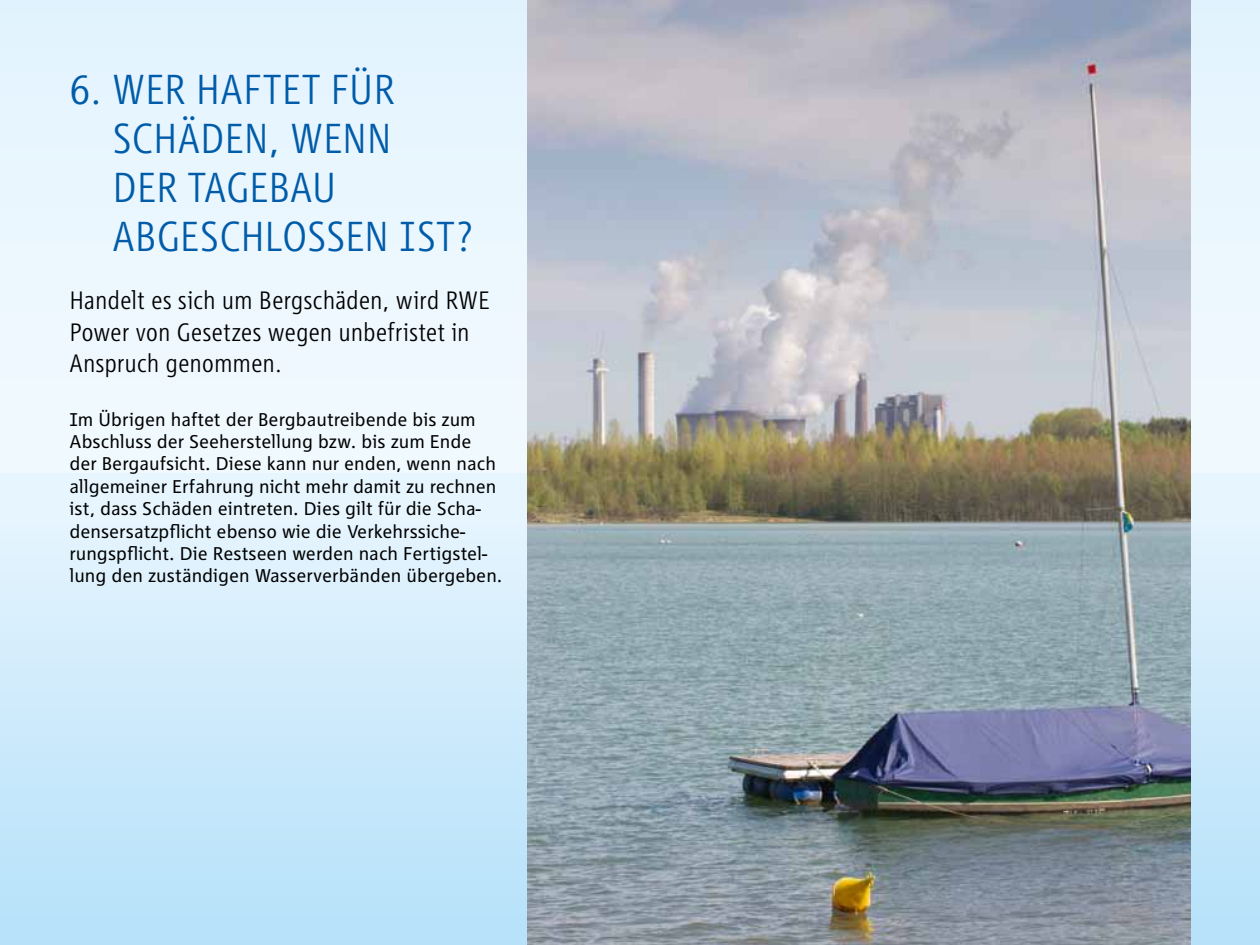
<style>
.page{position:relative;width:1260px;height:945px;background:#fff}
.page>*{position:absolute;margin:0;border:0;box-sizing:border-box;transform-origin:0 0}
.t1{font:300 condensed 43.75px/49px "RWE Corporate";letter-spacing:-.005em;color:#005ca9}
.t2{font:300 condensed 26.25px/31.5px "RWE Corporate";letter-spacing:-.005em;color:#000}
.t3{font:19.25px/22.4px "RWE Corporate";color:#000}
</style>
<div class="page">
<div style="left:0;top:473px;width:1260px;height:472px;background:linear-gradient(to bottom,#e9f6fe,#b5e1f9)"></div>
<div style="left:0;top:0;width:1260px;height:472px;background:#ebf7fe"></div>
<img style="left:528px;top:0;width:663px;height:945px">
<h1 class="t1" style="left:112px;top:65px;width:362px;text-indent:-43px">6. Wer haftet für<br>Schäden, wenn<br>der Tagebau abgeschlossen ist?</h1>
<h2 class="t2" style="left:69px;top:285px;width:418px">Handelt es sich um Bergschäden, wird RWE<br>Power von Gesetzes wegen unbefristet in<br>Anspruch genommen.</h2>
<p class="t3" style="left:69px;top:408px;width:434px">Im Übrigen haftet der Bergbautreibende bis zum Abschluss der Seeherstellung bzw. bis zum Ende der Bergaufsicht. Diese kann nur enden, wenn nach allgemeiner Erfahrung nicht mehr damit zu rechnen ist, dass Schäden eintreten. Dies gilt für die Scha&shy;densersatzpflicht ebenso wie die Verkehrssiche&shy;rungspflicht. Die Restseen werden nach Fertigstel&shy;lung den zuständigen Wasserverbänden übergeben.</p>
</div>
